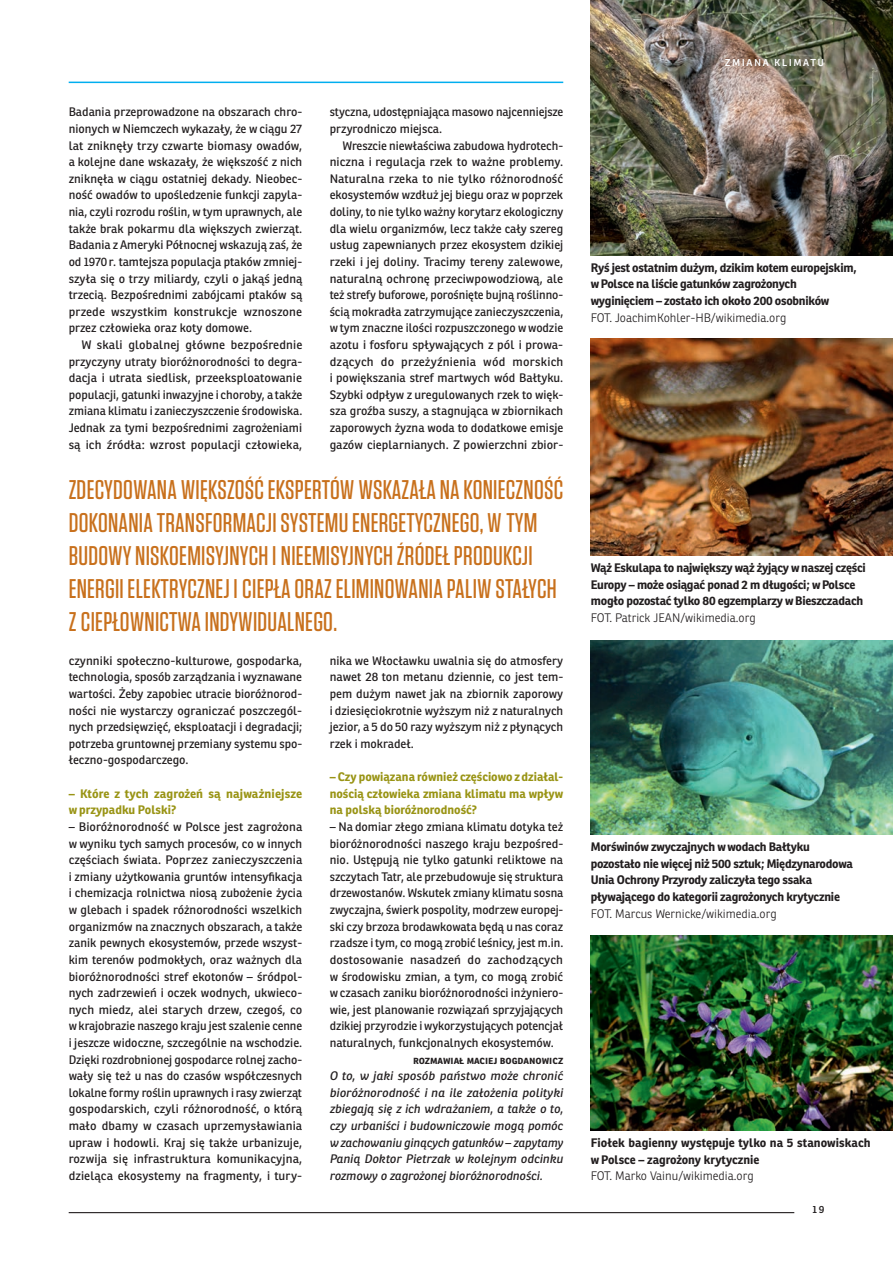
<style>
.page{position:relative;width:893px;height:1263px;background:#fff}
.page>*{position:absolute;margin:0;border:0;box-sizing:border-box;transform-origin:0 0}
.wyimek_niebieski{font:500 27px/33px "Tungsten";letter-spacing:.01em;color:#c8701c}
.txt{font:12px/16.6px "Ronnia";color:#231f20;text-align:justify}
.txt-2{font:700 12px/16.6px "Ronnia";letter-spacing:-.02em;color:#231f20}
.txt-3{font:italic 12px/16.6px "Ronnia";color:#231f20;text-align:justify}
.txt-4{font:700 12px/16.6px "Ronnia";color:#999415}
.txt-5{font:300 12px "Ronnia";color:#231f20}
.txt-6{font:700 12px/16.6px "Ronnia";color:#231f20}
.t1{font:12px "Ronnia";color:#fff}
.txt_podpis_autor{font:700 10.5px "Ronnia";color:#231f20}
</style>
<div class="page">
<hr style="left:69px;top:1212px;width:725px;height:1px;background:#231f20">
<img style="left:591px;top:0;width:302px;height:255px">
<img style="left:591px;top:338px;width:302px;height:217px">
<img style="left:591px;top:640px;width:302px;height:194px">
<img style="left:591px;top:936px;width:302px;height:194px">
<hr style="left:69px;top:82px;width:494px;height:1px;background:#00aeef">
<p class="txt" style="left:69px;top:104px;width:235px">Badania przeprowadzone na obszarach chro‑ nionych w Niemczech wykazały, że w ciągu 27 lat zniknęły trzy czwarte biomasy owadów, a kolejne dane wskazały, że większość z nich zniknęła w ciągu ostatniej dekady. Nieobec‑ ność owadów to upośledzenie funkcji zapyla‑ nia, czyli rozrodu roślin, w tym uprawnych, ale także brak pokarmu dla większych zwierząt.<br>Badania z Ameryki Północnej wskazują zaś, że od 1970 r. tamtejsza populacja ptaków zmniej‑ szyła się o trzy miliardy, czyli o jakąś jedną trzecią. Bezpośrednimi zabójcami ptaków są przede wszystkim konstrukcje wznoszone przez człowieka oraz koty domowe.</p>
<p class="txt" style="left:69px;top:336px;width:235px;text-indent:13px">W skali globalnej główne bezpośrednie przyczyny utraty bioróżnorodności to degra‑ dacja i utrata siedlisk, przeeksploatowanie populacji, gatunki inwazyjne i choroby, a także zmiana klimatu i zanieczyszczenie środowiska.<br>Jednak za tymi bezpośrednimi zagrożeniami są ich źródła: wzrost populacji człowieka,</p>
<p class="txt" style="left:330px;top:104px;width:235px">styczna, udostępniająca masowo najcenniejsze przyrodniczo miejsca.</p>
<p class="txt" style="left:330px;top:137px;width:235px;text-indent:13px">Wreszcie niewłaściwa zabudowa hydrotech‑ niczna i regulacja rzek to ważne problemy.<br>Naturalna rzeka to nie tylko różnorodność ekosystemów wzdłuż jej biegu oraz w poprzek doliny, to nie tylko ważny korytarz ekologiczny dla wielu organizmów, lecz także cały szereg usług zapewnianych przez ekosystem dzikiej rzeki i jej doliny. Tracimy tereny zalewowe, naturalną ochronę przeciwpowodziową, ale też strefy buforowe, porośnięte bujną roślinno‑ ścią mokradła zatrzymujące zanieczyszczenia, w tym znaczne ilości rozpuszczonego w wodzie azotu i fosforu spływających z pól i prowa‑ dzących do przeżyźnienia wód morskich i powiększania stref martwych wód Bałtyku.<br>Szybki odpływ z uregulowanych rzek to więk‑ sza groźba suszy, a stagnująca w zbiornikach zaporowych żyzna woda to dodatkowe emisje gazów cieplarnianych. Z powierzchni zbior‑</p>
<p class="wyimek_niebieski" style="left:69px;top:473px;width:496px">ZDECYDOWANA WIĘKSZOŚĆ EKSPERTÓW WSKAZAŁA NA KONIECZNOŚĆ DOKONANIA TRANSFORMACJI SYSTEMU ENERGETYCZNEGO, W TYM BUDOWY NISKOEMISYJNYCH I NIEEMISYJNYCH ŹRÓDEŁ PRODUKCJI ENERGII ELEKTRYCZNEJ I CIEPŁA ORAZ ELIMINOWANIA PALIW STAŁYCH Z CIEPŁOWNICTWA INDYWIDUALNEGO.</p>
<p class="txt" style="left:69px;top:652px;width:235px">czynniki społeczno-kulturowe, gospodarka, technologia, sposób zarządzania i wyznawane wartości. Żeby zapobiec utracie bioróżnorod‑ ności nie wystarczy ograniczać poszczegól‑ nych przedsięwzięć, eksploatacji i degradacji; potrzeba gruntownej przemiany systemu spo‑ łeczno-gospodarczego.</p>
<p class="txt-4" style="left:69px;top:785px;width:235px">– Które z tych zagrożeń są najważniejsze w przypadku Polski?</p>
<p class="txt" style="left:69px;top:818px;width:235px">– Bioróżnorodność w Polsce jest zagrożona w wyniku tych samych procesów, co w innych częściach świata. Poprzez zanieczyszczenia i zmiany użytkowania gruntów intensyfikacja i chemizacja rolnictwa niosą zubożenie życia w glebach i spadek różnorodności wszelkich organizmów na znacznych obszarach, a także zanik pewnych ekosystemów, przede wszyst‑ kim terenów podmokłych, oraz ważnych dla bioróżnorodności stref ekotonów – śródpol‑ nych zadrzewień i oczek wodnych, ukwieco‑ nych miedz, alei starych drzew, czegoś, co w krajobrazie naszego kraju jest szalenie cenne i jeszcze widoczne, szczególnie na wschodzie.<br>Dzięki rozdrobnionej gospodarce rolnej zacho‑ wały się też u nas do czasów współczesnych lokalne formy roślin uprawnych i rasy zwierząt gospodarskich, czyli różnorodność, o którą mało dbamy w czasach uprzemysławiania upraw i hodowli. Kraj się także urbanizuje, rozwija się infrastruktura komunikacyjna, dzieląca ekosystemy na fragmenty, i tury‑</p>
<p class="txt" style="left:330px;top:652px;width:235px">nika we Włocławku uwalnia się do atmosfery nawet 28 ton metanu dziennie, co jest tem‑ pem dużym nawet jak na zbiornik zaporowy i dziesięciokrotnie wyższym niż z naturalnych jezior, a 5 do 50 razy wyższym niż z płynących rzek i mokradeł.</p>
<p class="txt-4" style="left:330px;top:768px;width:235px;text-align:justify">– Czy powiązana również częściowo z działal&shy;nością człowieka zmiana klimatu ma wpływ na polską bioróżnorodność?</p>
<p class="txt" style="left:330px;top:818px;width:235px">– Na domiar złego zmiana klimatu dotyka też bioróżnorodności naszego kraju bezpośred‑ nio. Ustępują nie tylko gatunki reliktowe na szczytach Tatr, ale przebudowuje się struktura drzewostanów. Wskutek zmiany klimatu sosna zwyczajna, świerk pospolity, modrzew europej‑ ski czy brzoza brodawkowata będą u nas coraz rzadsze i tym, co mogą zrobić leśnicy, jest m.in. dostosowanie nasadzeń do zachodzących w środowisku zmian, a tym, co mogą zrobić w czasach zaniku bioróżnorodności inżyniero‑ wie, jest planowanie rozwiązań sprzyjających dzikiej przyrodzie i wykorzystujących potencjał naturalnych, funkcjonalnych ekosystemów.</p>
<p class="txt_podpis_autor" style="left:413px;top:1053px;width:152px">Rozmawiał Maciej Bogdanowicz</p>
<p class="txt-3" style="left:330px;top:1067px;width:235px">O to, w jaki sposób państwo może chronić bioróżnorodność i na ile założenia polityki zbiegają się z ich wdrażaniem, a także o to, czy urbaniści i budowniczowie mogą pomóc w zachowaniu ginących gatunków – zapytamy Panią Doktor Pietrzak w kolejnym odcinku rozmowy o zagrożonej bioróżnorodności.</p>
<p class="t1" style="left:725px;top:55px;width:9px">zmiana</p>
<p class="t1" style="left:774px;top:55px;width:8px">klimatu</p>
<p class="txt-2" style="left:591px;top:259px;width:267px">Ryś jest ostatnim dużym, dzikim kotem europejskim, w Polsce na liście gatunków zagrożonych wyginięciem – zostało ich około 200 osobników</p>
<p class="txt-5" style="left:591px;top:310px;width:197px">FOT. JoachimKohler-HB/wikimedia.org</p>
<p class="txt-2" style="left:591px;top:559px;width:276px">Wąż Eskulapa to największy wąż żyjący w naszej części<br>Europy – może osiągać ponad 2 m długości; w Polsce mogło pozostać tylko 80 egzemplarzy w Bieszczadach</p>
<p class="txt-5" style="left:591px;top:610px;width:166px">FOT. Patrick JEAN/wikimedia.org</p>
<p class="txt-2" style="left:591px;top:838px;width:264px">Morświnów zwyczajnych w wodach Bałtyku pozostało nie więcej niż 500 sztuk; Międzynarodowa Unia Ochrony Przyrody zaliczyła tego ssaka pływającego do kategorii zagrożonych krytycznie</p>
<p class="txt-5" style="left:591px;top:906px;width:187px">FOT. Marcus Wernicke/wikimedia.org</p>
<p class="txt-6" style="left:591px;top:1134px;width:281px">Fiołek bagienny występuje tylko na 5 stanowiskach w Polsce – zagrożony krytycznie</p>
<p class="txt-5" style="left:591px;top:1168px;width:164px">FOT. Marko Vainu/wikimedia.org</p>
<p class="txt" style="left:812px;top:1200px;width:13px">19</p>
</div>
